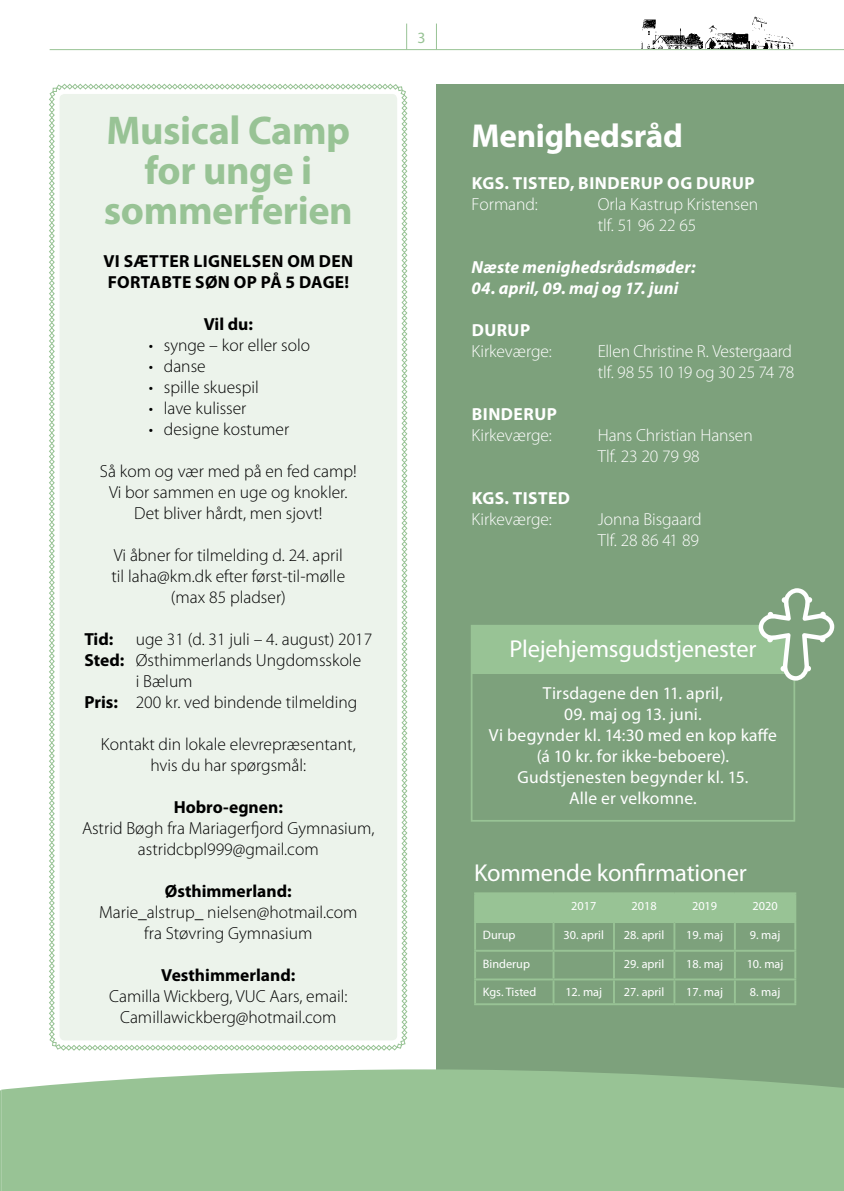
<style>
.page{position:relative;width:844px;height:1191px;background:#fff}
.page>*{position:absolute;margin:0;border:0;box-sizing:border-box;transform-origin:0 0}
.t1{font:700 40.25px/40.2px "Myriad Pro";letter-spacing:-.01em;color:#98c395;text-align:center}
.t2{font:700 33.25px "Myriad Pro";letter-spacing:-.01em;color:#fff}
.t3{font:24.5px "Myriad Pro";letter-spacing:-.01em;color:#fff}
.t4{font:300 17.5px/21px "Myriad Pro";color:#000;text-align:center}
.t5{font:300 17.5px/21px "Myriad Pro";letter-spacing:-.005em;color:#fff}
.t6{font:17.5px/21px "Myriad Pro";letter-spacing:.01em;color:#fff;text-align:center}
.t7{font:700 17.5px "Myriad Pro";color:#000}
.t8{font:700 17.5px "Myriad Pro";letter-spacing:.025em;color:#fff}
.t9{font:italic 700 17.5px "Myriad Pro";letter-spacing:.01em;color:#fff}
.t10{font:700 17.5px/21px "Myriad Pro";letter-spacing:.02em;color:#000}
.t11{font:15.75px "Myriad Pro";color:#98c395}
.t12{font:12.25px "Myriad Pro";color:#fff}
.s1{font-weight:700}
</style>
<div class="page">
<img style="left:641px;top:19px;width:61px;height:29px">
<img style="left:751px;top:16px;width:42px;height:32px">
<img style="left:705px;top:25px;width:44px;height:23px">
<svg style="left:406px;top:24px;width:1px;height:25px"></svg>
<svg style="left:436px;top:24px;width:1px;height:25px"></svg>
<svg style="left:49px;top:84px;width:358px;height:966px;background:#ebf2ea"></svg>
<div style="left:437px;top:84px;width:406px;height:1107px;background:#7da17c"></div>
<svg style="left:0;top:1090px;width:1px;height:101px"></svg>
<div style="left:1px;top:1069px;width:842px;height:122px;background:#98c395"></div>
<hr style="left:474px;top:894px;width:2px;height:27px;background:#98c395">
<hr style="left:474px;top:892px;width:79px;height:2px;background:#98c395">
<hr style="left:553px;top:892px;width:60px;height:2px;background:#98c395">
<hr style="left:613px;top:892px;width:61px;height:2px;background:#98c395">
<hr style="left:674px;top:892px;width:60px;height:2px;background:#98c395">
<hr style="left:734px;top:892px;width:62px;height:2px;background:#98c395">
<hr style="left:794px;top:894px;width:2px;height:27px;background:#98c395">
<hr style="left:474px;top:923px;width:2px;height:26px;background:#98c395">
<hr style="left:474px;top:921px;width:79px;height:2px;background:#98c395">
<hr style="left:734px;top:921px;width:62px;height:2px;background:#98c395">
<hr style="left:794px;top:923px;width:2px;height:26px;background:#98c395">
<hr style="left:474px;top:951px;width:2px;height:27px;background:#98c395">
<hr style="left:474px;top:949px;width:79px;height:2px;background:#98c395">
<hr style="left:734px;top:949px;width:62px;height:2px;background:#98c395">
<hr style="left:794px;top:951px;width:2px;height:27px;background:#98c395">
<hr style="left:474px;top:980px;width:2px;height:23px;background:#98c395">
<hr style="left:474px;top:978px;width:79px;height:2px;background:#98c395">
<hr style="left:474px;top:1003px;width:79px;height:2px;background:#98c395">
<hr style="left:553px;top:1003px;width:60px;height:2px;background:#98c395">
<svg style="left:476px;top:894px;width:319px;height:109px"></svg>
<hr style="left:613px;top:978px;width:61px;height:2px;background:#98c395">
<hr style="left:674px;top:978px;width:60px;height:2px;background:#98c395">
<hr style="left:734px;top:978px;width:62px;height:2px;background:#98c395">
<hr style="left:673px;top:980px;width:2px;height:23px;background:#98c395">
<hr style="left:733px;top:980px;width:2px;height:23px;background:#98c395">
<hr style="left:794px;top:980px;width:2px;height:23px;background:#98c395">
<hr style="left:613px;top:1003px;width:61px;height:2px;background:#98c395">
<hr style="left:674px;top:1003px;width:60px;height:2px;background:#98c395">
<hr style="left:734px;top:1003px;width:62px;height:2px;background:#98c395">
<div style="left:472px;top:625px;width:322px;height:48px;background:#98c395"></div>
<div style="left:470px;top:625px;width:325px;height:196px;border:2px solid #98c395"></div>
<svg style="left:758px;top:588px;width:76px;height:92px"></svg>
<hr style="left:50px;top:49px;width:793px;height:1px;background:#98c395">
<h1 class="t1" style="left:104px;top:109px;width:250px">Musical Camp for unge i sommerferien</h1>
<p class="t10" style="left:103px;top:250px;width:251px">VI SÆTTER LIGNELSEN OM DEN<br>FORTABTE SØN OP PÅ 5 DAGE!</p>
<p class="t7" style="left:204px;top:313px;width:50px">Vil du:</p>
<p class="t4" style="left:149px;top:334px;width:163px">• synge – kor eller solo</p>
<p class="t4" style="left:149px;top:355px;width:58px">• danse</p>
<p class="t4" style="left:149px;top:376px;width:111px">• spille skuespil</p>
<p class="t4" style="left:149px;top:397px;width:99px">• lave kulisser</p>
<p class="t4" style="left:149px;top:418px;width:142px">• designe kostumer</p>
<p class="t4" style="left:100px;top:460px;width:258px">Så kom og vær med på en fed camp!<br>Vi bor sammen en uge og knokler.<br>Det bliver hårdt, men sjovt!</p>
<p class="t4" style="left:111px;top:544px;width:235px">Vi åbner for tilmelding d. 24. april til laha@km.dk efter først-til-mølle (max 85 pladser)</p>
<p class="t7" style="left:84px;top:628px;width:30px">Tid:</p>
<p class="t4" style="left:136px;top:628px;width:238px">uge 31 (d. 31 juli – 4. august) 2017</p>
<p class="t4" style="left:84px;top:649px;width:278px"><span class="s1">Sted:</span> Østhimmerlands Ungdomsskole</p>
<p class="t4" style="left:136px;top:670px;width:58px">i Bælum</p>
<p class="t4" style="left:84px;top:691px;width:274px"><span class="s1">Pris:</span> 200 kr. ved bindende tilmelding</p>
<p class="t4" style="left:101px;top:733px;width:256px">Kontakt din lokale elevrepræsentant, hvis du har spørgsmål:</p>
<p class="t7" style="left:174px;top:796px;width:111px">Hobro-egnen:</p>
<p class="t4" style="left:82px;top:817px;width:294px">Astrid Bøgh fra Mariagerfjord Gymnasium, astridcbpl999@gmail.com</p>
<p class="t7" style="left:165px;top:880px;width:128px">Østhimmerland:</p>
<p class="t4" style="left:99px;top:901px;width:260px">Marie_alstrup_ nielsen@hotmail.com fra Støvring Gymnasium</p>
<p class="t7" style="left:161px;top:964px;width:135px">Vesthimmerland:</p>
<p class="t4" style="left:109px;top:985px;width:240px">Camilla Wickberg, VUC Aars, email:<br>Camillawickberg@hotmail.com</p>
<p class="t11" style="left:417px;top:28px;width:10px">3</p>
<h2 class="t2" style="left:471px;top:114px;width:213px">Menighedsråd</h2>
<p class="t8" style="left:471px;top:172px;width:284px">KGS. TISTED, BINDERUP OG DURUP</p>
<p class="t5" style="left:471px;top:194px;width:68px">Formand:</p>
<p class="t5" style="left:597px;top:194px;width:162px">Orla Kastrup Kristensen tlf. 51 96 22 65</p>
<p class="t9" style="left:471px;top:256px;width:225px">Næste menighedsrådsmøder:</p>
<p class="t9" style="left:471px;top:277px;width:208px">04. april, 09. maj og 17. juni</p>
<p class="t8" style="left:471px;top:319px;width:60px">DURUP</p>
<p class="t5" style="left:471px;top:341px;width:82px">Kirkeværge:</p>
<p class="t5" style="left:597px;top:341px;width:198px">Ellen Christine R. Vestergaard tlf. 98 55 10 19 og 30 25 74 78</p>
<p class="t8" style="left:471px;top:403px;width:87px">BINDERUP</p>
<p class="t5" style="left:471px;top:425px;width:82px">Kirkeværge:</p>
<p class="t5" style="left:597px;top:425px;width:156px">Hans Christian Hansen<br>Tlf. 23 20 79 98</p>
<p class="t8" style="left:471px;top:487px;width:100px">KGS. TISTED</p>
<p class="t5" style="left:471px;top:509px;width:82px">Kirkeværge:</p>
<p class="t5" style="left:597px;top:509px;width:105px">Jonna Bisgaard<br>Tlf. 28 86 41 89</p>
<h3 class="t3" style="left:509px;top:634px;width:248px">Plejehjemsgudstjenester</h3>
<p class="t6" style="left:543px;top:682px;width:181px">Tirsdagene den 11. april,</p>
<p class="t6" style="left:489px;top:703px;width:289px">09. maj og 13. juni.<br>Vi begynder kl. 14:30 med en kop kaffe (á 10 kr. for ikke-beboere).<br>Gudstjenesten begynder kl. 15.<br>Alle er velkomne.</p>
<h3 class="t3" style="left:474px;top:857px;width:274px">Kommende konfirmationer</h3>
<p class="t12" style="left:571px;top:898px;width:27px">2017</p>
<p class="t12" style="left:631px;top:898px;width:27px">2018</p>
<p class="t12" style="left:692px;top:898px;width:27px">2019</p>
<p class="t12" style="left:752px;top:898px;width:27px">2020</p>
<p class="t12" style="left:482px;top:927px;width:34px">Durup</p>
<p class="t12" style="left:563px;top:927px;width:42px">30. april</p>
<p class="t12" style="left:623px;top:927px;width:42px">28. april</p>
<p class="t12" style="left:686px;top:927px;width:38px">19. maj</p>
<p class="t12" style="left:749px;top:927px;width:32px">9. maj</p>
<p class="t12" style="left:482px;top:956px;width:49px">Binderup</p>
<p class="t12" style="left:623px;top:956px;width:42px">29. april</p>
<p class="t12" style="left:686px;top:956px;width:38px">18. maj</p>
<p class="t12" style="left:746px;top:956px;width:38px">10. maj</p>
<p class="t12" style="left:482px;top:984px;width:55px">Kgs. Tisted</p>
<p class="t12" style="left:565px;top:984px;width:38px">12. maj</p>
<p class="t12" style="left:623px;top:984px;width:42px">27. april</p>
<p class="t12" style="left:686px;top:984px;width:38px">17. maj</p>
<p class="t12" style="left:749px;top:984px;width:32px">8. maj</p>
</div>
